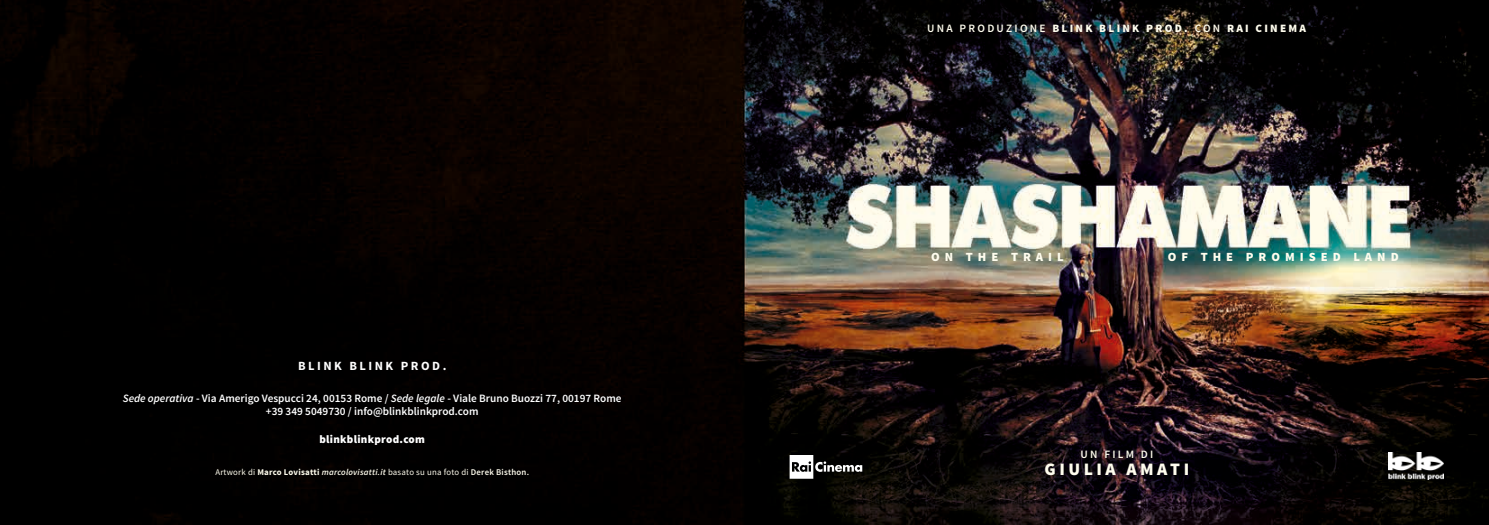
<style>
.page{position:relative;width:1489px;height:525px;background:#fff}
.page>*{position:absolute;margin:0;border:0;box-sizing:border-box;transform-origin:0 0}
.t1{font:900 17.5px "Source Sans Pro";letter-spacing:.2em;color:#fffdee}
.t2{font:900 12.5px "Source Sans Pro";letter-spacing:.4em;color:#fffdee}
.t3{font:700 12.5px "Source Sans Pro";letter-spacing:.2em;color:#fff}
.t4{font:600 11.25px/13.8px "Source Sans Pro";color:#fff;text-align:center}
.t5{font:900 11.25px "Source Sans Pro";letter-spacing:.2em;color:#fffdee}
.t6{font:900 11.25px "Source Sans Pro";letter-spacing:.025em;color:#fff}
.t7{font:600 11.25px "Source Sans Pro";letter-spacing:.2em;color:#fffdee}
.t8{font:8.75px "Source Sans Pro";letter-spacing:.025em;color:#fffdee}
.s1{font-style:italic}
.s2{font-weight:700}
.s3{font-weight:600;font-style:italic}
.s4{font-weight:600}
</style>
<div class="page">
<img style="left:0;top:0;width:1488px;height:524px">
<img style="left:1387px;top:452px;width:56px;height:27px">
<svg style="left:789px;top:454px;width:73px;height:24px"></svg>
<p class="t3" style="left:298px;top:358px;width:150px">BLINK BLINK PROD.</p>
<p class="t4" style="left:123px;top:391px;width:500px"><span class="s1">Sede operativa</span> - Via Amerigo Vespucci 24, 00153 Rome / <span class="s1">Sede legale</span> - Viale Bruno Buozzi 77, 00197 Rome +39 349 5049730 / info@blinkblinkprod.com</p>
<p class="t6" style="left:319px;top:431px;width:107px">blinkblinkprod.com</p>
<p class="t8" style="left:215px;top:466px;width:315px">Artwork di <span class="s2">Marco Lovisatti</span> <span class="s3">marcolovisatti.it</span> basato su una foto di <span class="s4">Derek Bisthon.</span></p>
<p class="t5" style="left:927px;top:21px;width:380px"><span class="s4">UNA PRODUZIONE</span> BLINK BLINK PROD. <span class="s4">CON</span> RAI CINEMA</p>
<p class="t2" style="left:931px;top:248px;width:134px">ON THE TRAIL</p>
<p class="t2" style="left:1167px;top:248px;width:232px">OF THE PROMISED LAND</p>
<p class="t7" style="left:1080px;top:446px;width:74px">UN FILM DI</p>
<h1 class="t1" style="left:1044px;top:458px;width:146px">GIULIA AMATI</h1>
</div>
